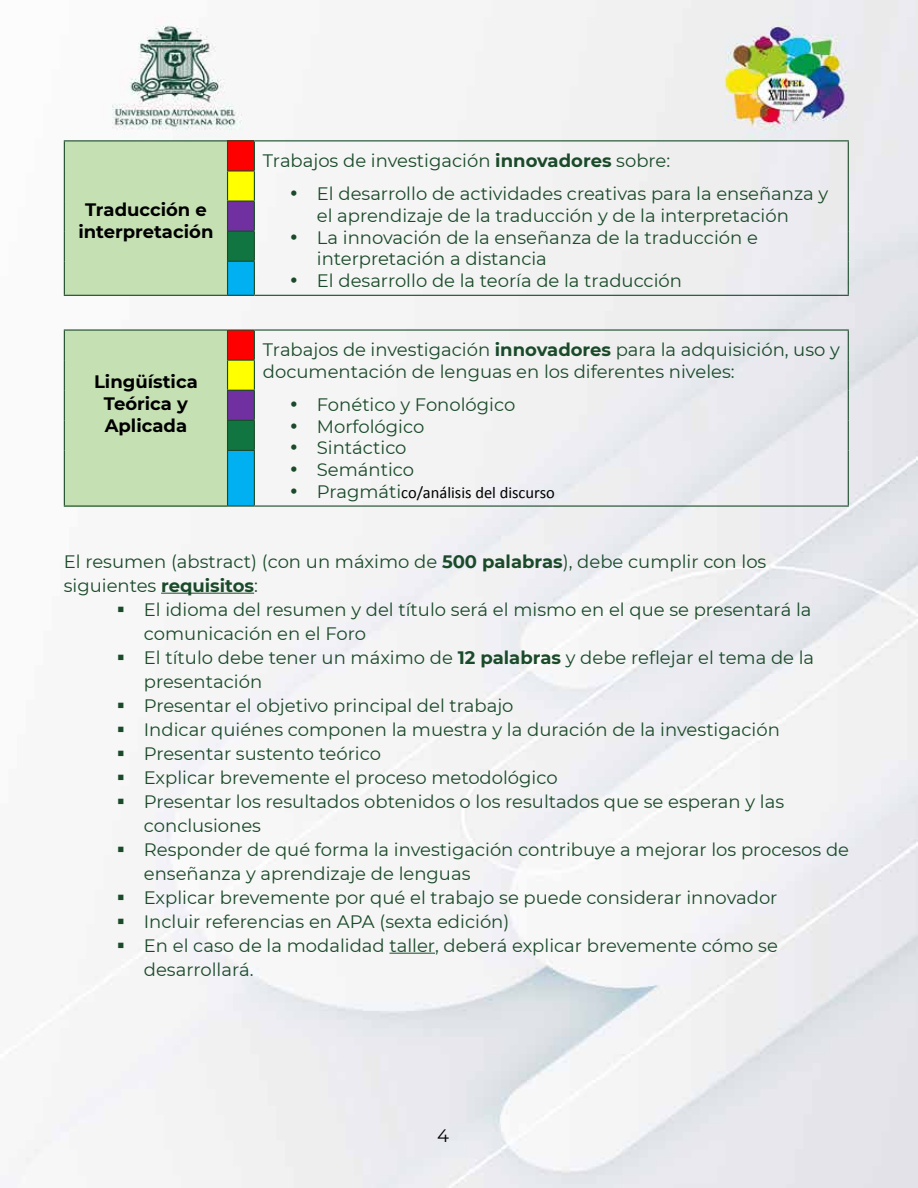
<style>
.page{position:relative;width:918px;height:1188px;background:#fff}
.page>*{position:absolute;margin:0;border:0;box-sizing:border-box;transform-origin:0 0}
.t1{font:18px/24px "Montserrat";color:#1a4a29}
.t2{font:700 18px/21.6px "Montserrat";color:#000;text-align:center}
.t3{font:18px "Montserrat";color:#000}
.t4{font:16.5px "Calibri";color:#000}
.s1{font-weight:700}
.s2{color:#1a4a29}
.s3{font-family:"Montserrat";font-size:18px;color:#1a4a29}
</style>
<div class="page">
<img style="left:0;top:0;width:918px;height:1188px">
<hr style="left:161px;top:593px;width:93px;height:1px;background:#1a4a29">
<hr style="left:389px;top:953px;width:46px;height:1px;background:#1a4a29">
<div style="left:64px;top:141px;width:164px;height:154px;background:#c5e0b3"></div>
<div style="left:228px;top:261px;width:26px;height:34px;background:#00b0f0"></div>
<hr style="left:64px;top:140px;width:164px;height:1px;background:#1a4a29">
<hr style="left:64px;top:141px;width:1px;height:30px;background:#1a4a29">
<hr style="left:64px;top:171px;width:1px;height:30px;background:#1a4a29">
<hr style="left:64px;top:201px;width:1px;height:30px;background:#1a4a29">
<hr style="left:64px;top:231px;width:1px;height:30px;background:#1a4a29">
<hr style="left:64px;top:261px;width:1px;height:34px;background:#1a4a29">
<hr style="left:64px;top:295px;width:164px;height:1px;background:#1a4a29">
<hr style="left:254px;top:140px;width:595px;height:1px;background:#1a4a29">
<hr style="left:848px;top:141px;width:1px;height:30px;background:#1a4a29">
<hr style="left:848px;top:171px;width:1px;height:30px;background:#1a4a29">
<hr style="left:848px;top:201px;width:1px;height:30px;background:#1a4a29">
<hr style="left:848px;top:231px;width:1px;height:30px;background:#1a4a29">
<hr style="left:848px;top:261px;width:1px;height:34px;background:#1a4a29">
<hr style="left:254px;top:295px;width:595px;height:1px;background:#1a4a29">
<svg style="left:227px;top:140px;width:28px;height:122px;background:#8f6536"></svg>
<hr style="left:227px;top:262px;width:1px;height:33px;background:#1a4a29">
<hr style="left:254px;top:262px;width:1px;height:33px;background:#1a4a29">
<svg style="left:228px;top:295px;width:26px;height:1px"></svg>
<div style="left:64px;top:330px;width:164px;height:176px;background:#c5e0b3"></div>
<div style="left:228px;top:450px;width:26px;height:56px;background:#00b0f0"></div>
<hr style="left:64px;top:329px;width:164px;height:2px;background:#1a4a29">
<svg style="left:64px;top:331px;width:1px;height:29px"></svg>
<hr style="left:64px;top:360px;width:1px;height:30px;background:#1a4a29">
<hr style="left:64px;top:390px;width:1px;height:30px;background:#1a4a29">
<hr style="left:64px;top:420px;width:1px;height:30px;background:#1a4a29">
<hr style="left:64px;top:450px;width:1px;height:56px;background:#1a4a29">
<hr style="left:64px;top:506px;width:164px;height:1px;background:#1a4a29">
<hr style="left:228px;top:329px;width:26px;height:2px;background:#1a4a29">
<hr style="left:254px;top:329px;width:595px;height:2px;background:#1a4a29">
<svg style="left:848px;top:331px;width:1px;height:29px"></svg>
<hr style="left:848px;top:360px;width:1px;height:30px;background:#1a4a29">
<hr style="left:848px;top:390px;width:1px;height:30px;background:#1a4a29">
<hr style="left:848px;top:420px;width:1px;height:30px;background:#1a4a29">
<hr style="left:848px;top:450px;width:1px;height:56px;background:#1a4a29">
<hr style="left:254px;top:506px;width:595px;height:1px;background:#1a4a29">
<svg style="left:227px;top:331px;width:28px;height:120px;background:#906637"></svg>
<hr style="left:227px;top:451px;width:1px;height:55px;background:#1a4a29">
<hr style="left:254px;top:451px;width:1px;height:55px;background:#1a4a29">
<svg style="left:228px;top:506px;width:26px;height:1px"></svg>
<svg style="left:125px;top:616px;width:18px;height:1px"></svg>
<svg style="left:125px;top:664px;width:18px;height:1px"></svg>
<svg style="left:125px;top:712px;width:18px;height:1px"></svg>
<svg style="left:125px;top:736px;width:18px;height:1px"></svg>
<svg style="left:125px;top:760px;width:18px;height:1px"></svg>
<svg style="left:125px;top:784px;width:18px;height:1px"></svg>
<svg style="left:125px;top:808px;width:18px;height:1px"></svg>
<svg style="left:125px;top:856px;width:18px;height:1px"></svg>
<svg style="left:125px;top:904px;width:18px;height:1px"></svg>
<svg style="left:125px;top:928px;width:18px;height:1px"></svg>
<svg style="left:125px;top:952px;width:18px;height:1px"></svg>
<p class="t2" style="left:78px;top:199px;width:137px">Traducción e interpretación</p>
<p class="t2" style="left:94px;top:371px;width:105px">Lingüística<br>Teórica y<br>Aplicada</p>
<p class="t1" style="left:263px;top:149px;width:409px">Trabajos de investigación <span class="s1">innovadores</span> sobre:</p>
<p class="t1" style="left:317px;top:183px;width:513px;line-height:21.6px;text-indent:-27px">• El desarrollo de actividades creativas para la enseñanza y el aprendizaje de la traducción y de la interpretación</p>
<p class="t1" style="left:317px;top:227px;width:443px;line-height:21.6px;text-indent:-27px">• La innovación de la enseñanza de la traducción e interpretación a distancia</p>
<p class="t1" style="left:290px;top:269px;width:394px">• El desarrollo de la teoría de la traducción</p>
<p class="t1" style="left:263px;top:339px;width:578px;line-height:21.6px">Trabajos de investigación <span class="s1">innovadores</span> para la adquisición, uso y documentación de lenguas en los diferentes niveles:</p>
<p class="t1" style="left:290px;top:393px;width:227px">• Fonético y Fonológico</p>
<p class="t1" style="left:290px;top:415px;width:136px">• Morfológico</p>
<p class="t1" style="left:290px;top:436px;width:118px">• Sintáctico</p>
<p class="t1" style="left:290px;top:458px;width:126px">• Semántico</p>
<p class="t4" style="left:290px;top:486px;width:267px"><span class="s2">•</span> <span class="s3">Pragmáti</span>co/análisis del discurso</p>
<p class="t1" style="left:64px;top:550px;width:704px">El resumen (abstract) (con un máximo de <span class="s1">500 palabras</span>), debe cumplir con los siguientes <span class="s1">requisitos</span>:</p>
<p class="t1" style="left:144px;top:598px;width:669px;text-indent:-27px">▪ El idioma del resumen y del título será el mismo en el que se presentará la comunicación en el Foro</p>
<p class="t1" style="left:144px;top:646px;width:672px;text-indent:-27px">▪ El título debe tener un máximo de <span class="s1">12 palabras</span> y debe reflejar el tema de la presentación</p>
<p class="t1" style="left:117px;top:694px;width:398px">▪ Presentar el objetivo principal del trabajo</p>
<p class="t1" style="left:117px;top:718px;width:665px">▪ Indicar quiénes componen la muestra y la duración de la investigación</p>
<p class="t1" style="left:117px;top:742px;width:266px">▪ Presentar sustento teórico</p>
<p class="t1" style="left:117px;top:766px;width:442px">▪ Explicar brevemente el proceso metodológico</p>
<p class="t1" style="left:144px;top:790px;width:642px;text-indent:-27px">▪ Presentar los resultados obtenidos o los resultados que se esperan y las conclusiones</p>
<p class="t1" style="left:144px;top:838px;width:707px;text-indent:-27px">▪ Responder de qué forma la investigación contribuye a mejorar los procesos de enseñanza y aprendizaje de lenguas</p>
<p class="t1" style="left:117px;top:886px;width:662px">▪ Explicar brevemente por qué el trabajo se puede considerar innovador</p>
<p class="t1" style="left:117px;top:910px;width:394px">▪ Incluir referencias en APA (sexta edición)</p>
<p class="t1" style="left:144px;top:934px;width:636px;text-indent:-27px">▪ En el caso de la modalidad taller, deberá explicar brevemente cómo se desarrollará.</p>
<p class="t3" style="left:437px;top:1126px;width:13px">4</p>
</div>
